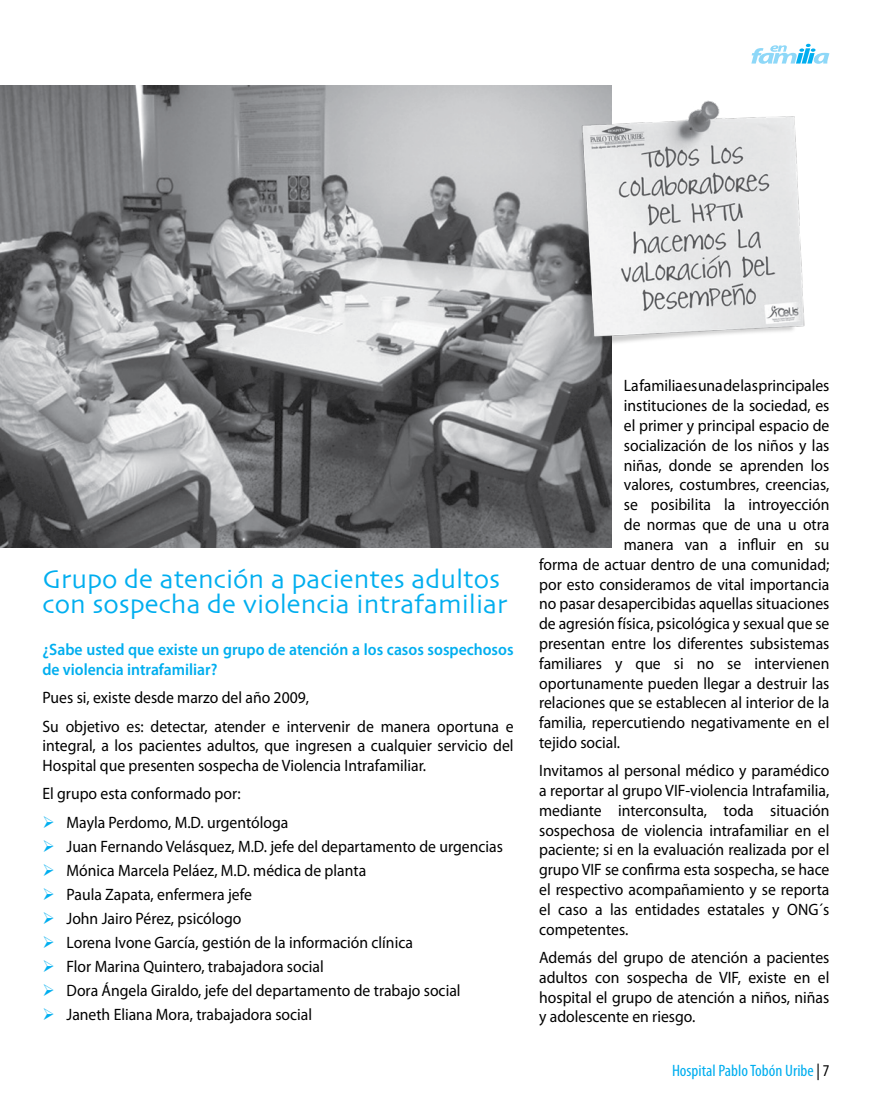
<style>
.page{position:relative;width:872px;height:1110px;background:#fff}
.page>*{position:absolute;margin:0;border:0;box-sizing:border-box;transform-origin:0 0}
.t1{font:27px/25.2px "Skia";color:#00aeef}
.t2{font:16.5px/19.8px "Myriad Pro";color:#000;scale:.95 1}
.t3{font:600 16.5px/19.8px "Myriad Pro";color:#00aeef;scale:.95 1}
.t4{font:condensed 16.5px "Myriad Pro";color:#00aeef;scale:1.05 1}
.s1{color:#00aeef}
.s2{color:#000}
</style>
<div class="page">
<svg style="left:751px;top:44px;width:78px;height:20px"></svg>
<img style="left:0;top:85px;width:611px;height:462px">
<img style="left:571px;top:96px;width:234px;height:259px">
<p class="t1" style="left:43px;top:568px;width:466px">Grupo de atención a pacientes adultos con sospecha de violencia intrafamiliar</p>
<p class="t3" style="left:43px;top:639px;width:497px">¿Sabe usted que existe un grupo de atención a los casos sospechosos de violencia intrafamiliar?</p>
<p class="t2" style="left:43px;top:683px;width:497px;line-height:28.3px">Pues si, existe desde marzo del año 2009,<br>Su objetivo es: detectar, atender e intervenir de manera oportuna e</p>
<p class="t2" style="left:43px;top:735px;width:497px">integral, a los pacientes adultos, que ingresen a cualquier servicio del<br>Hospital que presenten sospecha de Violencia Intrafamiliar.</p>
<p class="t2" style="left:43px;top:784px;width:210px">El grupo esta conformado por:</p>
<p class="t2" style="left:43px;top:812px;width:260px"><span class="s1">➢</span> Mayla Perdomo, M.D. urgentóloga</p>
<p class="t2" style="left:43px;top:836px;width:486px"><span class="s1">➢</span> Juan Fernando Velásquez, M.D. jefe del departamento de urgencias</p>
<p class="t2" style="left:43px;top:860px;width:342px"><span class="s1">➢</span> Mónica Marcela Peláez, M.D. médica de planta</p>
<p class="t2" style="left:43px;top:884px;width:222px"><span class="s1">➢</span> Paula Zapata, enfermera jefe</p>
<p class="t2" style="left:43px;top:908px;width:211px"><span class="s1">➢</span> John Jairo Pérez, psicólogo</p>
<p class="t2" style="left:43px;top:932px;width:391px"><span class="s1">➢</span> Lorena Ivone García, gestión de la información clínica</p>
<p class="t2" style="left:43px;top:956px;width:297px"><span class="s1">➢</span> Flor Marina Quintero, trabajadora social</p>
<p class="t2" style="left:43px;top:980px;width:441px"><span class="s1">➢</span> Dora Ángela Giraldo, jefe del departamento de trabajo social</p>
<p class="t2" style="left:43px;top:1004px;width:285px"><span class="s1">➢</span> Janeth Eliana Mora, trabajadora social</p>
<p class="t2" style="left:624px;top:376px;width:218px">La familia es una de las principales</p>
<p class="t2" style="left:624px;top:395px;width:218px">instituciones de la sociedad, es</p>
<p class="t2" style="left:624px;top:415px;width:218px">el primer y principal espacio de</p>
<p class="t2" style="left:624px;top:435px;width:218px">socialización de los niños y las</p>
<p class="t2" style="left:624px;top:455px;width:218px">niñas, donde se aprenden los</p>
<p class="t2" style="left:624px;top:475px;width:218px">valores, costumbres, creencias,</p>
<p class="t2" style="left:624px;top:494px;width:218px">se posibilita la introyección</p>
<p class="t2" style="left:624px;top:514px;width:218px">de normas que de una u otra</p>
<p class="t2" style="left:624px;top:534px;width:218px">manera van a influir en su</p>
<p class="t2" style="left:539px;top:554px;width:307px">forma de actuar dentro de una comunidad;</p>
<p class="t2" style="left:539px;top:574px;width:307px">por esto consideramos de vital importancia</p>
<p class="t2" style="left:539px;top:593px;width:307px">no pasar desapercibidas aquellas situaciones</p>
<p class="t2" style="left:539px;top:613px;width:307px">de agresión física, psicológica y sexual que se</p>
<p class="t2" style="left:539px;top:633px;width:307px">presentan entre los diferentes subsistemas</p>
<p class="t2" style="left:539px;top:653px;width:307px">familiares y que si no se intervienen</p>
<p class="t2" style="left:539px;top:673px;width:307px">oportunamente pueden llegar a destruir las</p>
<p class="t2" style="left:539px;top:692px;width:307px">relaciones que se establecen al interior de la</p>
<p class="t2" style="left:539px;top:712px;width:307px">familia, repercutiendo negativamente en el</p>
<p class="t2" style="left:539px;top:732px;width:87px">tejido social.</p>
<p class="t2" style="left:539px;top:760px;width:307px;text-align:justify">Invitamos al personal médico y paramédico a reportar al grupo VIF-violencia Intrafamilia, mediante interconsulta, toda situación sospechosa de violencia intrafamiliar en el paciente; si en la evaluación realizada por el grupo VIF se confirma esta sospecha, se hace el respectivo acompañamiento y se reporta el caso a las entidades estatales y ONG´s competentes.</p>
<p class="t2" style="left:539px;top:947px;width:307px;text-align:justify">Además del grupo de atención a pacientes adultos con sospecha de VIF, existe en el hospital el grupo de atención a niños, niñas y adolescente en riesgo.</p>
<p class="t4" style="left:672px;top:1060px;width:151px">Hospital Pablo Tobón Uribe <span class="s2">| 7</span></p>
</div>
